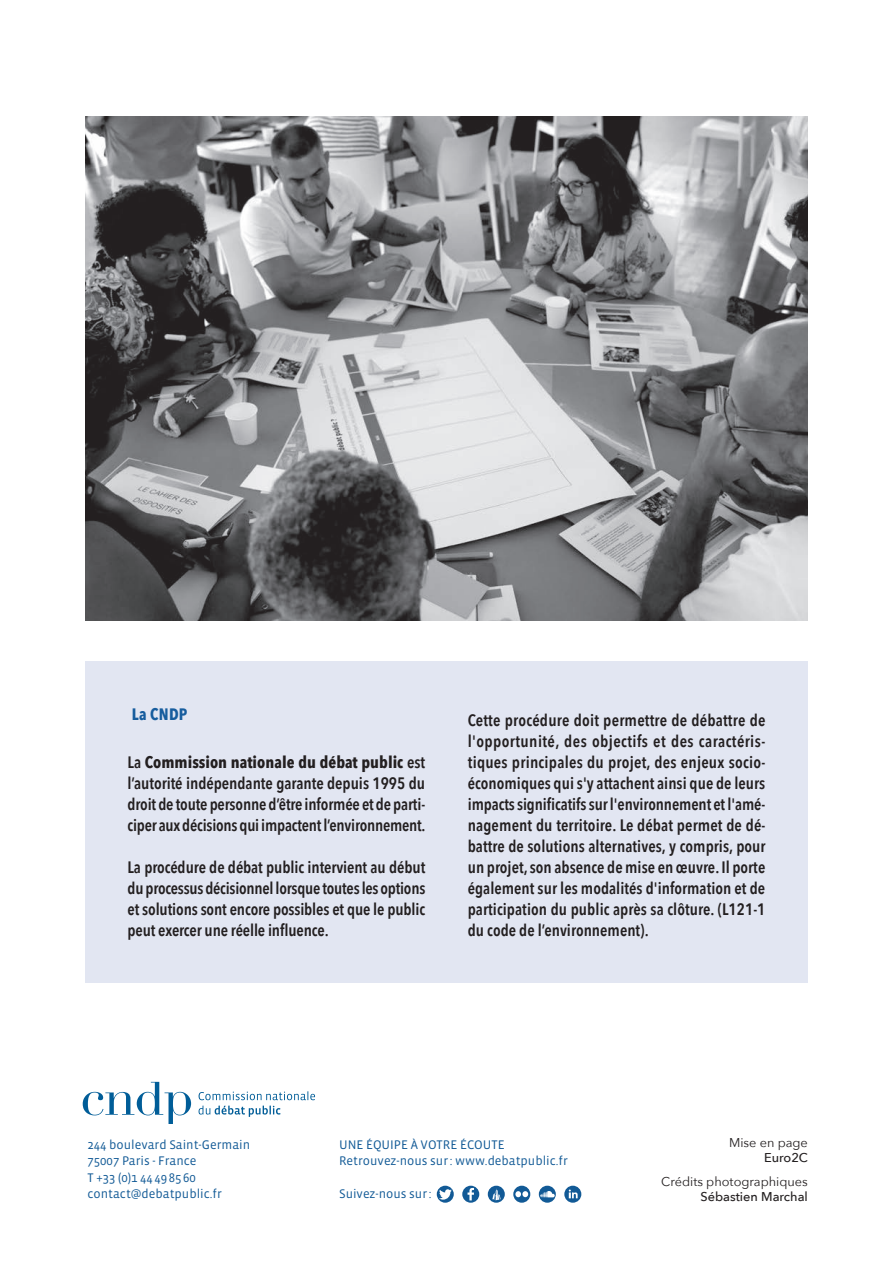
<style>
.page{position:relative;width:893px;height:1263px;background:#fff}
.page>*{position:absolute;margin:0;border:0;box-sizing:border-box;transform-origin:0 0}
.t1{font:600 16.5px/21px "Avenir Next Condensed";letter-spacing:-.01em;color:#231f20;text-align:justify}
.t2{font:700 16.5px "Avenir Next Condensed";letter-spacing:.015em;color:#175d9e}
.t3{font:12.75px/16.5px "Vista Sans";color:#125a96}
.t4{font:12.75px "Avenir Next";color:#231f20}
.t5{font:500 12.75px "Avenir Next";color:#231f20}
.s1{font-weight:700}
</style>
<div class="page">
<div style="left:85px;top:661px;width:723px;height:321px;background:#e2e6f2"></div>
<img style="left:85px;top:116px;width:723px;height:505px">
<svg style="left:199px;top:1091px;width:116px;height:26px"></svg>
<svg style="left:83px;top:1082px;width:108px;height:42px"></svg>
<svg style="left:564px;top:1186px;width:17px;height:17px"></svg>
<svg style="left:569px;top:1189px;width:9px;height:9px"></svg>
<svg style="left:462px;top:1186px;width:17px;height:17px"></svg>
<svg style="left:488px;top:1186px;width:17px;height:17px"></svg>
<svg style="left:437px;top:1186px;width:17px;height:17px"></svg>
<svg style="left:513px;top:1186px;width:17px;height:17px"></svg>
<svg style="left:539px;top:1186px;width:17px;height:17px"></svg>
<p class="t2" style="left:132px;top:704px;width:57px">La CNDP</p>
<p class="t1" style="left:128px;top:751px;width:300px">La <span class="s1">Commission nationale du débat public</span> est l’autorité indépendante garante depuis 1995 du droit de toute personne d’être informée et de parti&shy;ciper aux décisions qui impactent l’environnement.</p>
<p class="t1" style="left:128px;top:856px;width:299px">La procédure de débat public intervient au début du processus décisionnel lorsque toutes les options et solutions sont encore possibles et que le public peut exercer une réelle influence.</p>
<p class="t1" style="left:468px;top:709px;width:299px">Cette procédure doit permettre de débattre de l'opportunité, des objectifs et des caractéris&shy;tiques principales du projet, des enjeux socio&shy;économiques qui s'y attachent ainsi que de leurs impacts significatifs sur l'environnement et l'amé&shy;nagement du territoire. Le débat permet de dé&shy;battre de solutions alternatives, y compris, pour un projet, son absence de mise en œuvre. Il porte également sur les modalités d'information et de participation du public après sa clôture. (L121-1 du code de l’environnement).</p>
<p class="t3" style="left:88px;top:1137px;width:164px">244 boulevard Saint-Germain<br>75007 Paris - France<br>T +33 (0)1 44 498560 contact@debatpublic.fr</p>
<p class="t3" style="left:339px;top:1137px;width:230px">UNE ÉQUIPE À VOTRE ÉCOUTE<br>Retrouvez-nous sur: www.debatpublic.fr</p>
<p class="t3" style="left:339px;top:1186px;width:94px">Suivez-nous sur:</p>
<p class="t4" style="left:729px;top:1132px;width:80px">Mise en page</p>
<p class="t5" style="left:764px;top:1147px;width:45px">Euro2C</p>
<p class="t4" style="left:661px;top:1171px;width:148px">Crédits photographiques</p>
<p class="t5" style="left:700px;top:1185px;width:109px">Sébastien Marchal</p>
</div>
